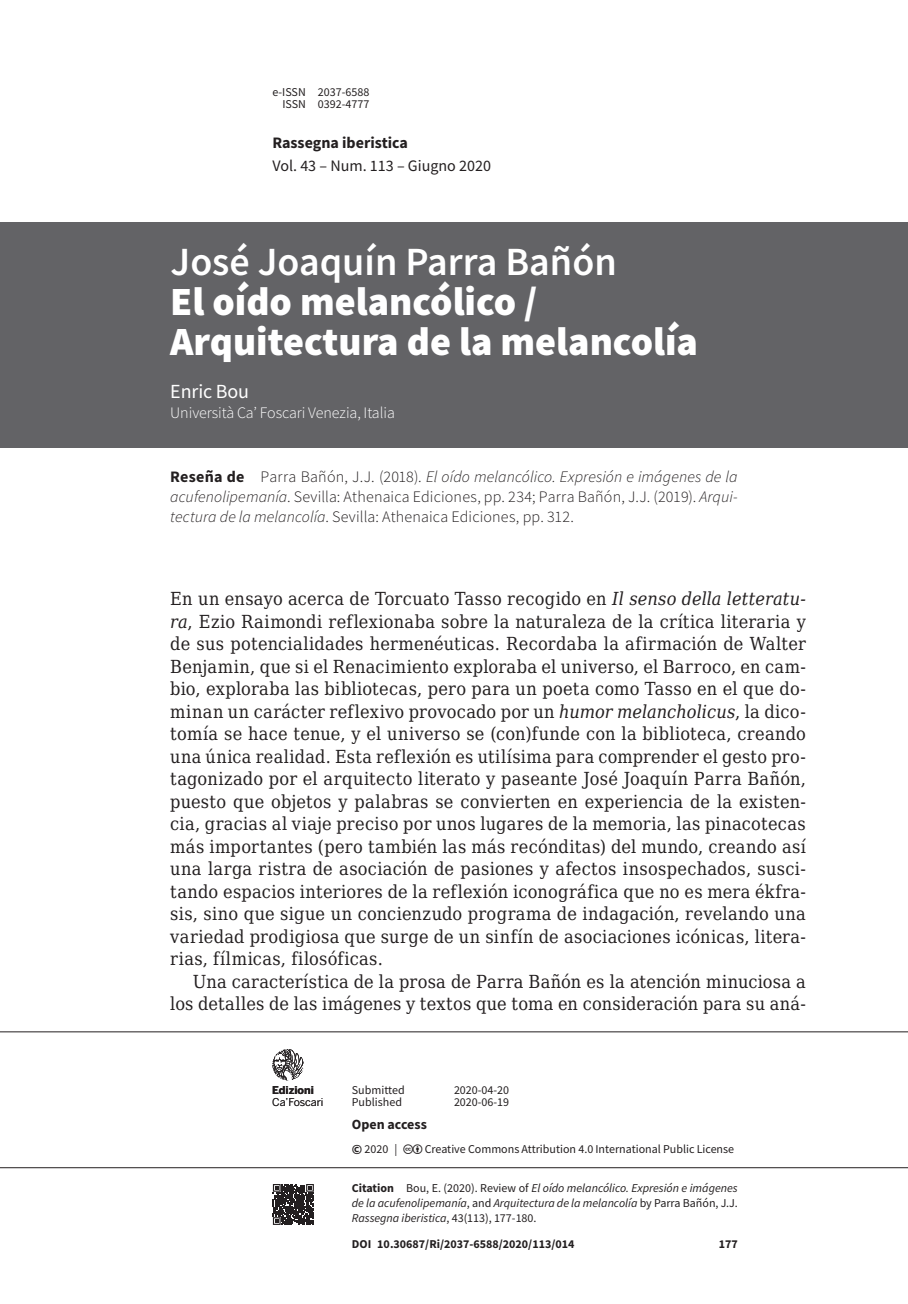
<style>
.page{position:relative;width:908px;height:1304px;background:#fff}
.page>*{position:absolute;margin:0;border:0;box-sizing:border-box;transform-origin:0 0}
.t1{font:900 40px/40px "Source Sans Pro";color:#fff}
.t2{font:600 40px "Source Sans Pro";color:#fff}
.t3{font:20px "Source Sans Pro";letter-spacing:-.005em;color:#fff}
.t4{font:18px/22.4px "DejaVu Serif Condensed";letter-spacing:.015em;color:#231f20;text-align:justify}
.t5{font:300 16px/20px "Source Sans Pro";letter-spacing:.01em;color:#231f20;text-align:justify}
.t6{font:300 16px "Source Sans Pro";letter-spacing:-.005em;color:#fff}
.t7{font:16px "Source Sans Pro";color:#231f20}
.t8{font:700 16px "Source Sans Pro";color:#231f20}
.t9{font:700 14px "Source Sans Pro";color:#231f20}
.t10{font:italic 12px/15px "Source Sans Pro";color:#231f20;text-align:justify}
.t11{font:12px/12.4px "Source Sans Pro";color:#231f20;text-align:right}
.t12{font:700 12px "Source Sans Pro";color:#231f20}
.t13{font:10.8px "Benton Sans";letter-spacing:-.01em;color:#231f20}
.t14{font:700 10.8px "Benton Sans";color:#231f20}
.s1{font-weight:700}
.s2{font-style:italic}
.s3{font-weight:700;font-size:14px}
.s4{font-weight:700;font-style:normal}
.s5{font-style:normal}
</style>
<div class="page">
<hr style="left:0;top:1167px;width:907px;height:1px;background:#231f20">
<hr style="left:0;top:1031px;width:907px;height:1px;background:#231f20">
<svg style="left:272px;top:1049px;width:31px;height:31px"></svg>
<svg style="left:272px;top:1184px;width:1px;height:41px"></svg>
<svg style="left:273px;top:1184px;width:41px;height:41px;background:#454243"></svg>
<div style="left:0;top:223px;width:907px;height:225px;background:#636366"></div>
<p class="t11" style="left:272px;top:86px;width:98px">e-ISSN 2037-6588<br>ISSN 0392-4777</p>
<p class="t8" style="left:272px;top:132px;width:137px">Rassegna iberistica</p>
<p class="t7" style="left:272px;top:155px;width:220px">Vol. 43 – Num. 113 – Giugno 2020</p>
<h1 class="t2" style="left:170px;top:236px;width:447px">José Joaquín Parra Bañón</h1>
<h1 class="t1" style="left:170px;top:281px;width:529px">El oído melancólico /<br>Arquitectura de la melancolía</h1>
<p class="t3" style="left:170px;top:379px;width:80px">Enric Bou</p>
<p class="t6" style="left:170px;top:403px;width:226px">Università Ca’ Foscari Venezia, Italia</p>
<p class="t5" style="left:170px;top:467px;width:568px"><span class="s1">Reseña de</span> Parra Bañón, J.J. (2018). <span class="s2">El oído melancólico. Expresión e imágenes de la acufenolipemanía</span>. Sevilla: Athenaica Ediciones, pp. 234; Parra Bañón, J.J. (2019). <span class="s2">Arqui&shy;tectura de la melancolía</span>. Sevilla: Athenaica Ediciones, pp. 312.</p>
<p class="t4" style="left:170px;top:587px;width:637px">En un ensayo acerca de Torcuato Tasso recogido en <span class="s2">Il senso della letteratu&shy;ra</span>, Ezio Raimondi reflexionaba sobre la naturaleza de la crítica literaria y de sus potencialidades hermenéuticas. Recordaba la afirmación de Walter Benjamin, que si el Renacimiento exploraba el universo, el Barroco, en cam&shy;bio, exploraba las bibliotecas, pero para un poeta como Tasso en el que do&shy;minan un carácter reflexivo provocado por un <span class="s2">humor melancholicus</span>, la dico&shy;tomía se hace tenue, y el universo se (con)funde con la biblioteca, creando una única realidad. Esta reflexión es utilísima para comprender el gesto pro&shy;tagonizado por el arquitecto literato y paseante José Joaquín Parra Bañón, puesto que objetos y palabras se convierten en experiencia de la existen&shy;cia, gracias al viaje preciso por unos lugares de la memoria, las pinacotecas más importantes (pero también las más recónditas) del mundo, creando así una larga ristra de asociación de pasiones y afectos insospechados, susci&shy;tando espacios interiores de la reflexión iconográfica que no es mera ékfra&shy;sis, sino que sigue un concienzudo programa de indagación, revelando una variedad prodigiosa que surge de un sinfín de asociaciones icónicas, litera&shy;rias, fílmicas, filosóficas.</p>
<p class="t4" style="left:170px;top:970px;width:636px;text-align:right">Una característica de la prosa de Parra Bañón es la atención minuciosa a los detalles de las imágenes y textos que toma en consideración para su aná-</p>
<p class="t14" style="left:272px;top:1084px;width:43px">Edizioni</p>
<p class="t13" style="left:272px;top:1095px;width:53px">Ca’Foscari</p>
<p class="t11" style="left:351px;top:1083px;width:54px">Submitted</p>
<p class="t11" style="left:454px;top:1083px;width:57px">2020-04-20</p>
<p class="t11" style="left:351px;top:1096px;width:52px">Published</p>
<p class="t11" style="left:454px;top:1096px;width:57px">2020-06-19</p>
<p class="t9" style="left:351px;top:1115px;width:76px">Open access</p>
<p class="t11" style="left:351px;top:1143px;width:47px"><span class="s3">©</span> 2020 |</p>
<p class="t11" style="left:424px;top:1143px;width:311px">Creative Commons Attribution 4.0 International Public License</p>
<p class="t10" style="left:351px;top:1181px;width:387px"><span class="s4">Citation</span> <span class="s5">Bou, E. (2020). Review of</span> El oído melancólico. Expresión e imágenes de la acufenolipemanía<span class="s5">, and</span> Arquitectura de la melancolía <span class="s5">by Parra Bañón, J.J.<br></span>Rassegna iberistica<span class="s5">, 43(113), 177-180.</span></p>
<p class="t12" style="left:351px;top:1236px;width:224px">DOI 10.30687/Ri/2037-6588/2020/113/014</p>
<p class="t12" style="left:718px;top:1236px;width:21px">177</p>
</div>
